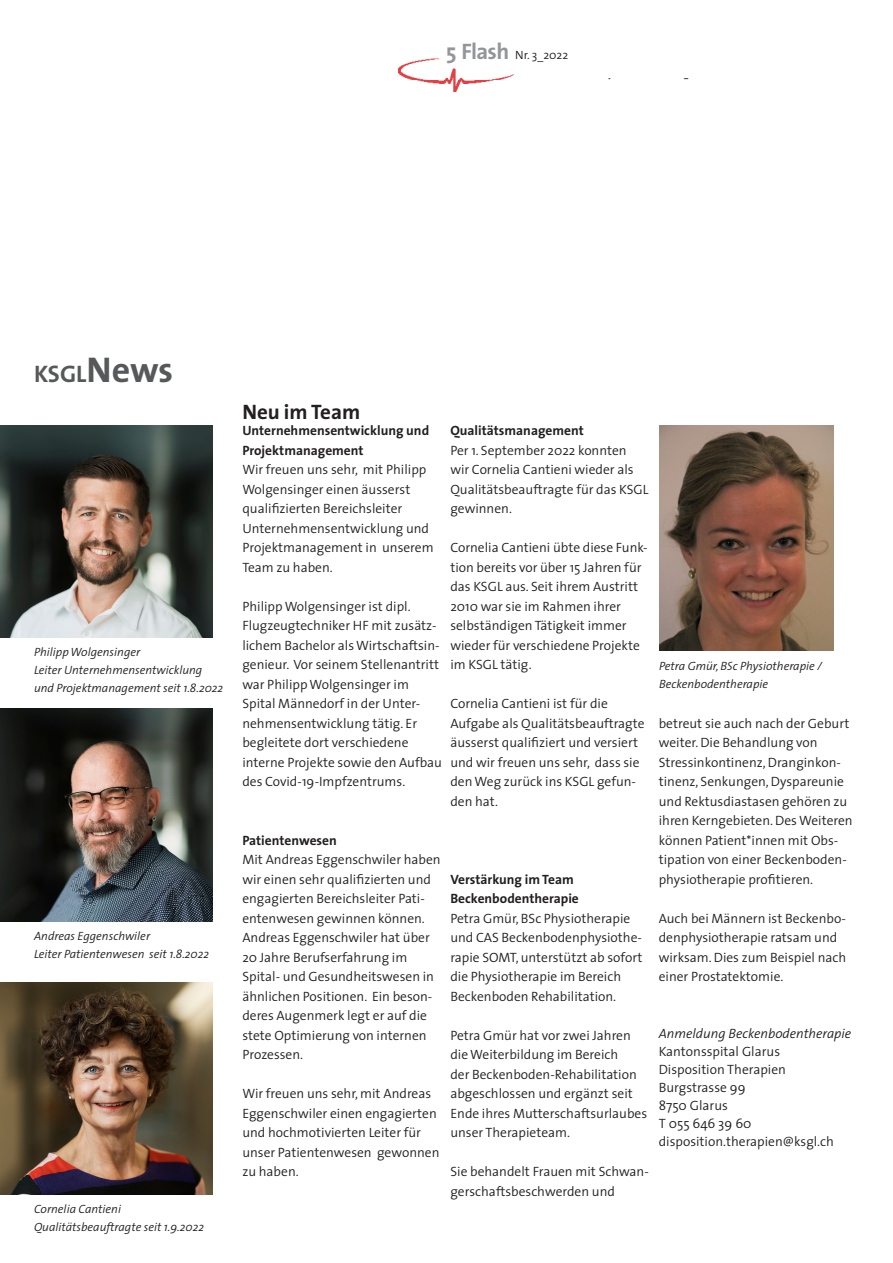
<style>
.page{position:relative;width:893px;height:1263px;background:#fff}
.page>*{position:absolute;margin:0;border:0;box-sizing:border-box;transform-origin:0 0}
.Titel{font:700 24px "The Sans";color:#57585a}
.Rubrik{font:700 21px "The Sans";color:#231f20}
.Zwischentitel{font:300 13.5px/19.5px "The Sans";color:#231f20}
.t1{font:700 13.5px/19.5px "The Sans";color:#231f20}
.Zwischentitel-2{font:italic 300 13.5px "The Sans";color:#231f20}
.Legende{font:italic 300 12px/18px "The Sans";color:#231f20}
.t2{font:300 12px "The Sans";color:#231f20}
.s1{font-weight:700;font-size:22.5px;color:#939598}
.s2{font-size:36px}
</style>
<div class="page">
<img style="left:399px;top:58px;width:290px;height:33px">
<div style="left:446px;top:35px;width:204px;height:31px;background:#fff"></div>
<div style="left:525px;top:66px;width:178px;height:12px;background:#fff"></div>
<img style="left:0;top:425px;width:213px;height:213px">
<img style="left:0;top:709px;width:213px;height:212px">
<img style="left:659px;top:425px;width:174px;height:226px">
<img style="left:0;top:982px;width:213px;height:212px">
<p class="t2" style="left:446px;top:45px;width:124px"><span class="s1">5 Flash</span> Nr. 3_2022</p>
<p class="Titel" style="left:34px;top:354px;width:141px">KSGL<span class="s2">News</span></p>
<p class="Legende" style="left:34px;top:643px;width:108px">Philipp Wolgensinger</p>
<p class="Legende" style="left:34px;top:661px;width:191px">Leiter Unternehmensentwicklung und Projektmanagement seit 1.8.2022</p>
<p class="Legende" style="left:34px;top:926px;width:118px">Andreas Eggenschwiler</p>
<p class="Legende" style="left:34px;top:944px;width:177px">Leiter Patientenwesen seit 1.8.2022</p>
<p class="Legende" style="left:34px;top:1199px;width:89px">Cornelia Cantieni</p>
<p class="Legende" style="left:34px;top:1217px;width:172px">Qualitätsbeauftragte seit 1.9.2022</p>
<p class="Rubrik" style="left:242px;top:394px;width:119px">Neu im Team</p>
<p class="t1" style="left:242px;top:420px;width:188px">Unternehmensentwicklung und<br>Projektmanagement</p>
<p class="Zwischentitel" style="left:242px;top:459px;width:193px">Wir freuen uns sehr, mit Philipp<br>Wolgensinger einen äusserst qualifizierten Bereichsleiter<br>Unternehmensentwicklung und<br>Projektmanagement in unserem<br>Team zu haben.</p>
<p class="Zwischentitel" style="left:242px;top:596px;width:201px">Philipp Wolgensinger ist dipl.<br>Flugzeugtechniker HF mit zusätz&shy;lichem Bachelor als Wirtschaftsin&shy;genieur. Vor seinem Stellenantritt war Philipp Wolgensinger im<br>Spital Männedorf in der Unter&shy;nehmensentwicklung tätig. Er begleitete dort verschiedene interne Projekte sowie den Aufbau des Covid-19-Impfzentrums.</p>
<p class="t1" style="left:450px;top:420px;width:135px">Qualitätsmanagement</p>
<p class="Zwischentitel" style="left:450px;top:440px;width:200px">Per 1. September 2022 konnten wir Cornelia Cantieni wieder als<br>Qualitätsbeauftragte für das KSGL gewinnen.</p>
<p class="Zwischentitel" style="left:450px;top:537px;width:199px">Cornelia Cantieni übte diese Funk&shy;tion bereits vor über 15 Jahren für das KSGL aus. Seit ihrem Austritt<br>2010 war sie im Rahmen ihrer selbständigen Tätigkeit immer wieder für verschiedene Projekte im KSGL tätig.</p>
<p class="Zwischentitel" style="left:450px;top:693px;width:196px">Cornelia Cantieni ist für die<br>Aufgabe als Qualitätsbeauftragte äusserst qualifiziert und versiert und wir freuen uns sehr, dass sie den Weg zurück ins KSGL gefun&shy;den hat.</p>
<p class="t1" style="left:242px;top:830px;width:96px">Patientenwesen</p>
<p class="Zwischentitel" style="left:242px;top:849px;width:200px">Mit Andreas Eggenschwiler haben wir einen sehr qualifizierten und engagierten Bereichsleiter Pati&shy;entenwesen gewinnen können.<br>Andreas Eggenschwiler hat über<br>20 Jahre Berufserfahrung im<br>Spital- und Gesundheitswesen in ähnlichen Positionen. Ein beson&shy;deres Augenmerk legt er auf die stete Optimierung von internen<br>Prozessen.</p>
<p class="Zwischentitel" style="left:242px;top:1083px;width:199px">Wir freuen uns sehr, mit Andreas<br>Eggenschwiler einen engagierten und hochmotivierten Leiter für unser Patientenwesen gewonnen zu haben.</p>
<p class="t1" style="left:450px;top:869px;width:130px">Verstärkung im Team<br>Beckenbodentherapie</p>
<p class="Zwischentitel" style="left:450px;top:908px;width:193px">Petra Gmür, BSc Physiotherapie und CAS Beckenbodenphysiothe&shy;rapie SOMT, unterstützt ab sofort die Physiotherapie im Bereich<br>Beckenboden Rehabilitation.</p>
<p class="Zwischentitel" style="left:450px;top:1025px;width:198px">Petra Gmür hat vor zwei Jahren die Weiterbildung im Bereich<br>der Beckenboden-Rehabilitation abgeschlossen und ergänzt seit<br>Ende ihres Mutterschaftsurlaubes unser Therapieteam.</p>
<p class="Zwischentitel" style="left:450px;top:1161px;width:200px">Sie behandelt Frauen mit Schwan&shy;gerschaftsbeschwerden und</p>
<p class="Legende" style="left:659px;top:657px;width:164px">Petra Gmür, BSc Physiotherapie /<br>Beckenbodentherapie</p>
<p class="Zwischentitel" style="left:659px;top:713px;width:195px">betreut sie auch nach der Geburt weiter. Die Behandlung von<br>Stressinkontinenz, Dranginkon&shy;tinenz, Senkungen, Dyspareunie und Rektusdiastasen gehören zu ihren Kerngebieten. Des Weiteren können Patient*innen mit Obs&shy;tipation von einer Beckenboden&shy;physiotherapie profitieren.</p>
<p class="Zwischentitel" style="left:659px;top:908px;width:189px">Auch bei Männern ist Beckenbo&shy;denphysiotherapie ratsam und wirksam. Dies zum Beispiel nach einer Prostatektomie.</p>
<p class="Zwischentitel-2" style="left:659px;top:1022px;width:194px">Anmeldung Beckenbodentherapie</p>
<p class="Zwischentitel" style="left:659px;top:1041px;width:123px">Kantonsspital Glarus</p>
<p class="Zwischentitel" style="left:659px;top:1059px;width:129px">Disposition Therapien</p>
<p class="Zwischentitel" style="left:659px;top:1077px;width:88px">Burgstrasse 99</p>
<p class="Zwischentitel" style="left:659px;top:1095px;width:71px">8750 Glarus</p>
<p class="Zwischentitel" style="left:659px;top:1113px;width:94px">T 055 646 39 60</p>
<p class="Zwischentitel" style="left:659px;top:1131px;width:177px">disposition.therapien@ksgl.ch</p>
</div>
